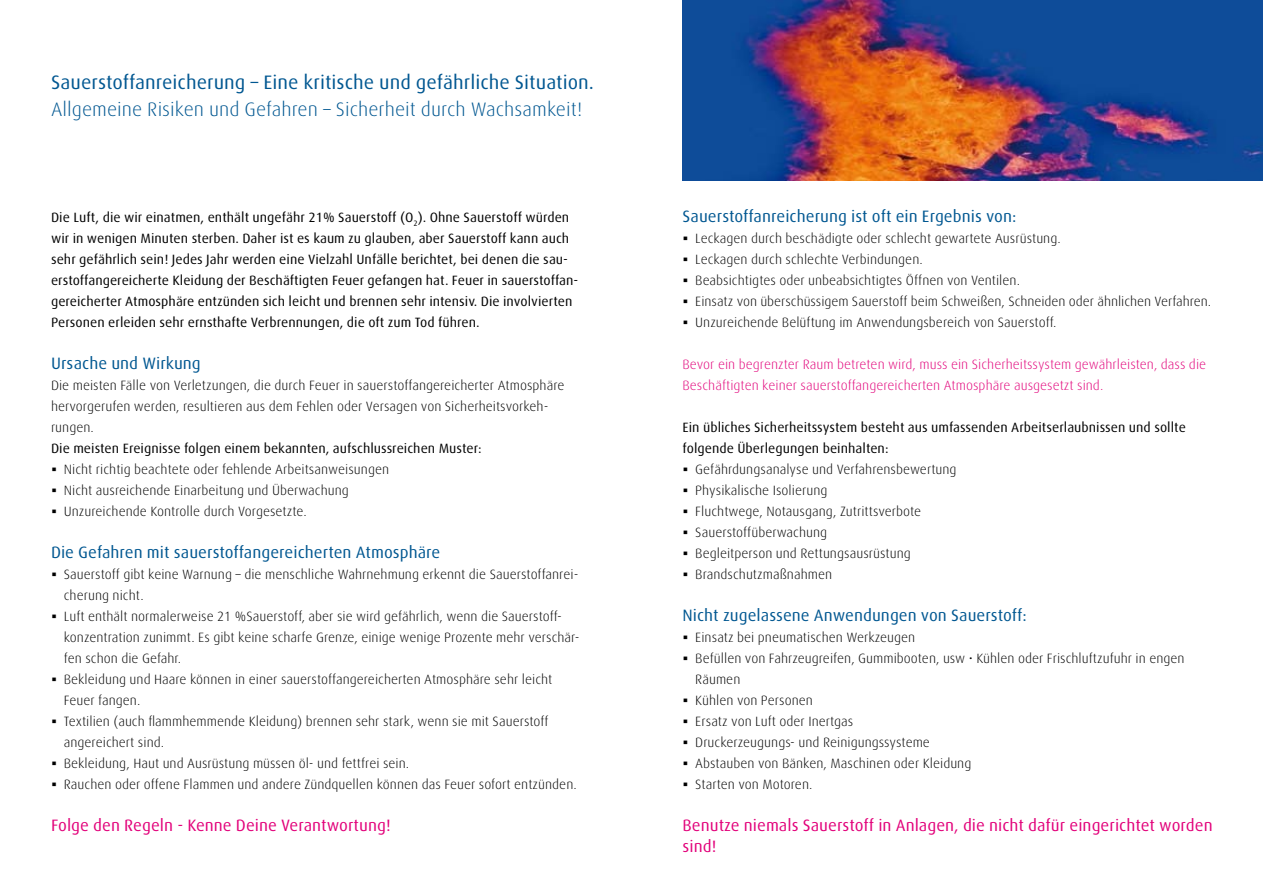
<style>
.page{position:relative;width:1263px;height:893px;background:#fff}
.page>*{position:absolute;margin:0;border:0;box-sizing:border-box;transform-origin:0 0}
.t1{font:19.5px "Linde Dax";color:#005791}
.t2{font:300 19.5px "Linde Dax";color:#005791}
.t3{font:16.5px "Linde Dax";color:#005791}
.t4{font:16.5px/21px "Linde Dax";color:#e2007a}
.t5{font:300 13.5px/21px "Linde Dax";color:#000}
.t6{font:13.5px/21px "Linde Dax";color:#000}
.t7{font:300 13.5px/21px "Linde Dax";color:#e2007a}
.s1{font-weight:400}
.s2{font-family:"Linde Dax Light Expert";font-weight:400}
</style>
<div class="page">
<img style="left:682px;top:0;width:581px;height:180px">
<h1 class="t1" style="left:51px;top:72px;width:545px">Sauerstoffanreicherung – Eine kritische und gefährliche Situation.</h1>
<h1 class="t2" style="left:51px;top:99px;width:533px">Allgemeine Risiken und Gefahren – Sicherheit durch Wachsamkeit!</h1>
<p class="t6" style="left:51px;top:207px;width:529px">Die Luft, die wir einatmen, enthält ungefähr 21% Sauerstoff (O<sub>2</sub>). Ohne Sauerstoff würden wir in wenigen Minuten sterben. Daher ist es kaum zu glauben, aber Sauerstoff kann auch sehr gefährlich sein! Jedes Jahr werden eine Vielzahl Unfälle berichtet, bei denen die sau&shy;erstoffangereicherte Kleidung der Beschäftigten Feuer gefangen hat. Feuer in sauerstoffan&shy;gereicherter Atmosphäre entzünden sich leicht und brennen sehr intensiv. Die involvierten Personen erleiden sehr ernsthafte Verbrennungen, die oft zum Tod führen.</p>
<p class="t3" style="left:51px;top:354px;width:151px">Ursache und Wirkung</p>
<p class="t5" style="left:51px;top:375px;width:515px">Die meisten Fälle von Verletzungen, die durch Feuer in sauerstoffangereicherter Atmosphäre hervorgerufen werden, resultieren aus dem Fehlen oder Versagen von Sicherheitsvorkeh&shy;rungen.</p>
<p class="t5" style="left:51px;top:438px;width:432px"><span class="s1">Die meisten Ereignisse folgen einem bekannten, aufschlussreichen Muster: </span><span class="s2">x</span> Nicht richtig beachtete oder fehlende Arbeitsanweisungen<br><span class="s2">x</span> Nicht ausreichende Einarbeitung und Überwachung<br><span class="s2">x</span> Unzureichende Kontrolle durch Vorgesetzte.</p>
<p class="t3" style="left:51px;top:543px;width:391px">Die Gefahren mit sauerstoffangereicherten Atmosphäre</p>
<p class="t5" style="left:51px;top:564px;width:529px"><span class="s2">x</span> Sauerstoff gibt keine Warnung – die menschliche Wahrnehmung erkennt die Sauerstoffanrei-</p>
<p class="t5" style="left:64px;top:585px;width:82px">cherung nicht.</p>
<p class="t5" style="left:51px;top:606px;width:512px"><span class="s2">x</span> Luft enthält normalerweise 21 %Sauerstoff, aber sie wird gefährlich, wenn die Sauerstoff-</p>
<p class="t5" style="left:64px;top:627px;width:517px">konzentration zunimmt. Es gibt keine scharfe Grenze, einige wenige Prozente mehr verschär-</p>
<p class="t5" style="left:64px;top:648px;width:119px">fen schon die Gefahr.</p>
<p class="t5" style="left:51px;top:669px;width:503px"><span class="s2">x</span> Bekleidung und Haare können in einer sauerstoffangereicherten Atmosphäre sehr leicht</p>
<p class="t5" style="left:64px;top:690px;width:78px">Feuer fangen.</p>
<p class="t5" style="left:51px;top:711px;width:499px"><span class="s2">x</span> Textilien (auch flammhemmende Kleidung) brennen sehr stark, wenn sie mit Sauerstoff</p>
<p class="t5" style="left:64px;top:732px;width:102px">angereichert sind.</p>
<p class="t5" style="left:51px;top:753px;width:360px"><span class="s2">x</span> Bekleidung, Haut und Ausrüstung müssen öl- und fettfrei sein.</p>
<p class="t5" style="left:51px;top:774px;width:527px"><span class="s2">x</span> Rauchen oder offene Flammen und andere Zündquellen können das Feuer sofort entzünden.</p>
<p class="t3" style="left:682px;top:207px;width:335px">Sauerstoffanreicherung ist oft ein Ergebnis von:</p>
<p class="t5" style="left:682px;top:228px;width:530px"><span class="s2">x</span> Leckagen durch beschädigte oder schlecht gewartete Ausrüstung.<br><span class="s2">x</span> Leckagen durch schlechte Verbindungen.<br><span class="s2">x</span> Beabsichtigtes oder unbeabsichtigtes Öffnen von Ventilen.<br><span class="s2">x</span> Einsatz von überschüssigem Sauerstoff beim Schweißen, Schneiden oder ähnlichen Verfahren. <span class="s2">x</span> Unzureichende Belüftung im Anwendungsbereich von Sauerstoff.</p>
<p class="t7" style="left:682px;top:354px;width:525px">Bevor ein begrenzter Raum betreten wird, muss ein Sicherheitssystem gewährleisten, dass die<br>Beschäftigten keiner sauerstoffangereicherten Atmosphäre ausgesetzt sind.</p>
<p class="t5" style="left:682px;top:417px;width:505px"><span class="s1">Ein übliches Sicherheitssystem besteht aus umfassenden Arbeitserlaubnissen und sollte folgende Überlegungen beinhalten:<br></span><span class="s2">x</span> Gefährdungsanalyse und Verfahrensbewertung<br><span class="s2">x</span> Physikalische Isolierung<br><span class="s2">x</span> Fluchtwege, Notausgang, Zutrittsverbote<br><span class="s2">x</span> Sauerstoffüberwachung<br><span class="s2">x</span> Begleitperson und Rettungsausrüstung<br><span class="s2">x</span> Brandschutzmaßnahmen</p>
<p class="t3" style="left:682px;top:606px;width:346px">Nicht zugelassene Anwendungen von Sauerstoff:</p>
<p class="t5" style="left:682px;top:627px;width:234px"><span class="s2">x</span> Einsatz bei pneumatischen Werkzeugen</p>
<p class="t5" style="left:682px;top:648px;width:504px"><span class="s2">x</span> Befüllen von Fahrzeugreifen, Gummibooten, usw • Kühlen oder Frischluftzufuhr in engen</p>
<p class="t5" style="left:695px;top:669px;width:47px">Räumen</p>
<p class="t5" style="left:682px;top:690px;width:132px"><span class="s2">x</span> Kühlen von Personen</p>
<p class="t5" style="left:682px;top:711px;width:172px"><span class="s2">x</span> Ersatz von Luft oder Inertgas</p>
<p class="t5" style="left:682px;top:732px;width:249px"><span class="s2">x</span> Druckerzeugungs- und Reinigungssysteme</p>
<p class="t5" style="left:682px;top:753px;width:290px"><span class="s2">x</span> Abstauben von Bänken, Maschinen oder Kleidung</p>
<p class="t5" style="left:682px;top:774px;width:131px"><span class="s2">x</span> Starten von Motoren.</p>
<p class="t4" style="left:51px;top:815px;width:341px">Folge den Regeln - Kenne Deine Verantwortung!</p>
<p class="t4" style="left:682px;top:815px;width:532px">Benutze niemals Sauerstoff in Anlagen, die nicht dafür eingerichtet worden sind!</p>
</div>
